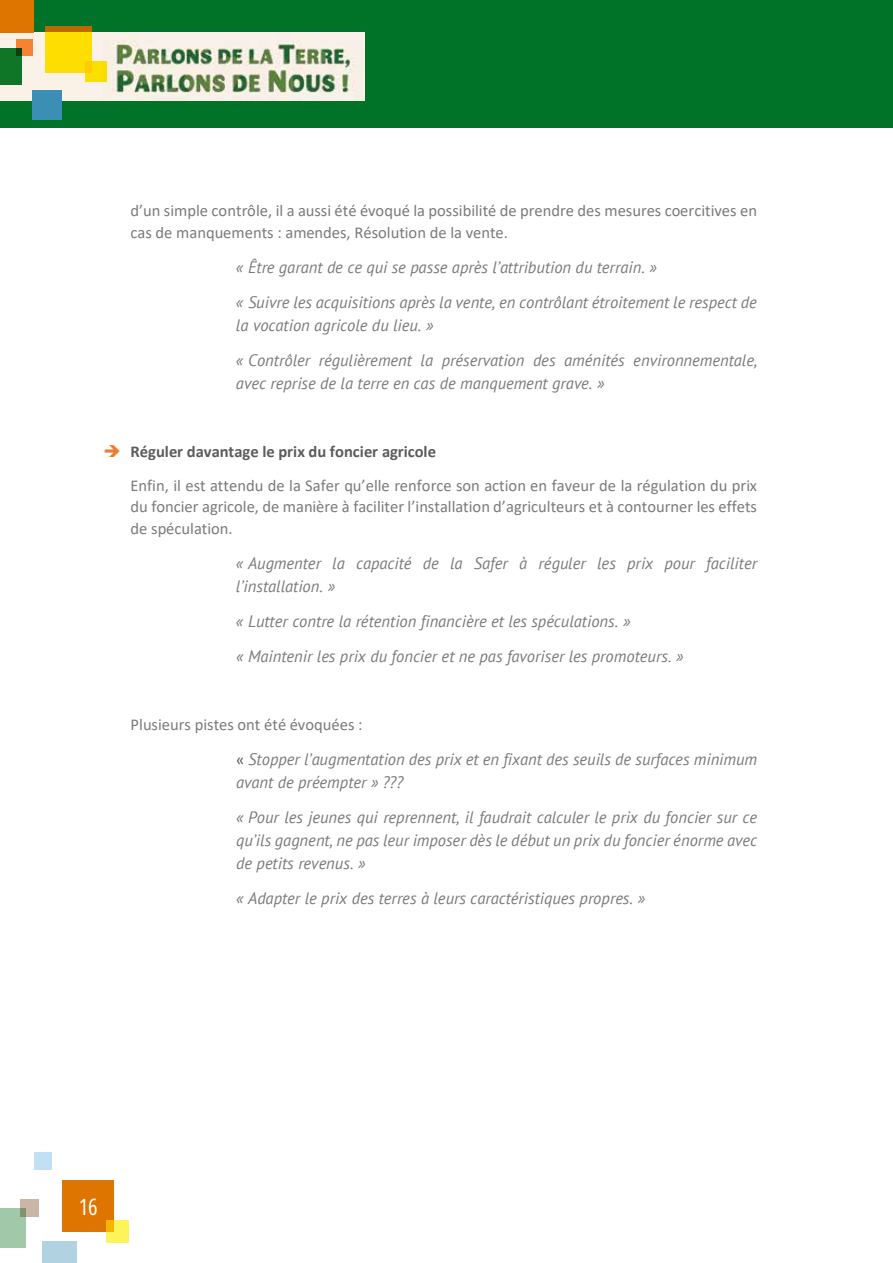
<style>
.page{position:relative;width:893px;height:1263px;background:#fff}
.page>*{position:absolute;margin:0;border:0;box-sizing:border-box;transform-origin:0 0}
.t1{font:22.5px "Open Sans";color:#fff}
.t2{font:italic 16.5px/23.1px "PT Sans";color:#7b7b7b}
.t3{font:16.5px/21.8px "Calibri";color:#7b7b7b}
.s1{color:#ed7d31}
.s2{font-weight:700;color:#5c5c5b}
.s3{font-family:"Calibri";font-style:normal;color:#5c5c5b}
</style>
<div class="page">
<div style="left:0;top:0;width:893px;height:128px;background:#007329"></div>
<div style="left:0;top:1208px;width:26px;height:40px;background:#a0c8a9"></div>
<div style="left:106px;top:1220px;width:23px;height:23px;background:#fff35a"></div>
<div style="left:43px;top:1242px;width:34px;height:21px;background:#b1d2e1"></div>
<div style="left:34px;top:1152px;width:17px;height:17px;background:#c2e0f4"></div>
<div style="left:62px;top:1181px;width:51px;height:51px;background:#dd7500"></div>
<svg style="left:20px;top:1199px;width:19px;height:18px"></svg>
<img style="left:0;top:33px;width:365px;height:68px">
<div style="left:0;top:48px;width:22px;height:36px;background:#107627"></div>
<div style="left:85px;top:61px;width:21px;height:21px;background:#fadf00"></div>
<div style="left:32px;top:90px;width:30px;height:30px;background:#3b8fb5"></div>
<div style="left:0;top:0;width:34px;height:33px;background:#dd7500"></div>
<svg style="left:45px;top:27px;width:47px;height:46px;background:#f6d000"></svg>
<svg style="left:16px;top:39px;width:17px;height:17px"></svg>
<p class="t3" style="left:130px;top:199px;width:628px">d’un simple contrôle, il a aussi été évoqué la possibilité de prendre des mesures coercitives en cas de manquements : amendes, Résolution de la vente.</p>
<p class="t2" style="left:236px;top:249px;width:522px;line-height:35px">« Être garant de ce qui se passe après l’attribution du terrain. »<br>« Suivre les acquisitions après la vente, en contrôlant étroitement le respect de</p>
<p class="t2" style="left:236px;top:307px;width:523px;line-height:35.1px">la vocation agricole du lieu. »<br>« Contrôler régulièrement la préservation des aménités environnementale,</p>
<p class="t2" style="left:236px;top:371px;width:370px">avec reprise de la terre en cas de manquement grave. »</p>
<p class="t3" style="left:130px;top:434px;width:628px;line-height:33.9px;text-indent:-27px"><span class="s1">➔</span> <span class="s2">Réguler davantage le prix du foncier agricole<br></span>Enfin, il est attendu de la Safer qu’elle renforce son action en faveur de la régulation du prix</p>
<p class="t3" style="left:130px;top:495px;width:628px">du foncier agricole, de manière à faciliter l’installation d’agriculteurs et à contourner les effets de spéculation.</p>
<p class="t2" style="left:236px;top:551px;width:523px">« Augmenter la capacité de la Safer à réguler les prix pour faciliter l’installation. »</p>
<p class="t2" style="left:236px;top:603px;width:449px;line-height:35.1px">« Lutter contre la rétention financière et les spéculations. »<br>« Maintenir les prix du foncier et ne pas favoriser les promoteurs. »</p>
<p class="t3" style="left:131px;top:713px;width:234px">Plusieurs pistes ont été évoquées :</p>
<p class="t2" style="left:236px;top:747px;width:523px"><span class="s3">«</span> Stopper l’augmentation des prix et en fixant des seuils de surfaces minimum avant de préempter » ???</p>
<p class="t2" style="left:236px;top:805px;width:523px;text-align:justify">« Pour les jeunes qui reprennent, il faudrait calculer le prix du foncier sur ce qu’ils gagnent, ne pas leur imposer dès le début un prix du foncier énorme avec de petits revenus. »</p>
<p class="t2" style="left:236px;top:886px;width:410px">« Adapter le prix des terres à leurs caractéristiques propres. »</p>
<h1 class="t1" style="left:79px;top:1191px;width:21px">16</h1>
</div>
